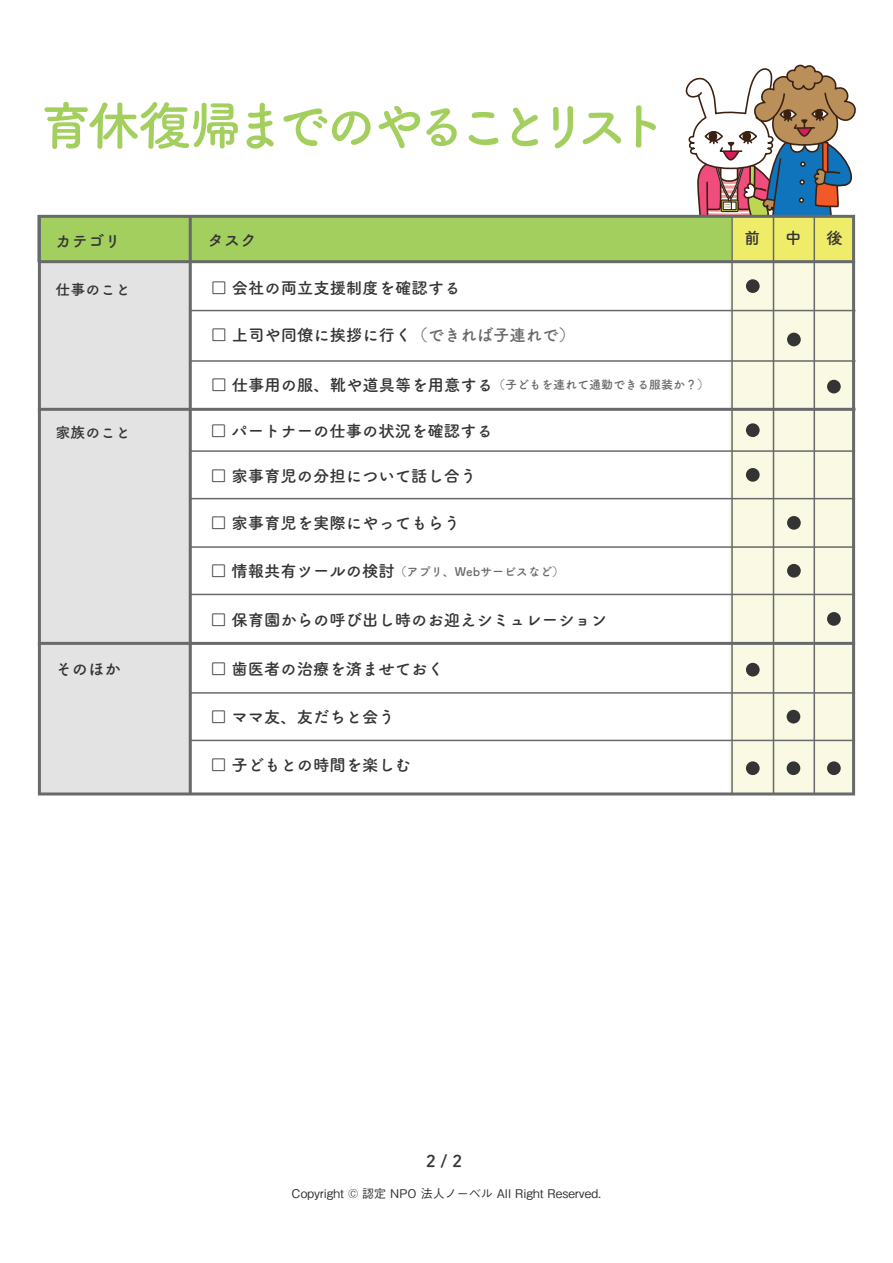
<style>
.page{position:relative;width:893px;height:1263px;background:#fff}
.page>*{position:absolute;margin:0;border:0;box-sizing:border-box;transform-origin:0 0}
.t1{font:52.5px "Tsuku A Rd Gothic Std B";letter-spacing:-.185em;color:#a3cf5e}
.t2{font:16.35px "Tsuku A Rd Gothic Std B";color:#343434}
.t3{font:15px "Tsuku A Rd Gothic Std B";color:#343434}
.t4{font:12px "Tsuku A Rd Gothic Std B";color:#67696b}
.t5{font:500 12px "Gothic BBB Pr 6 N";color:#343434}
.s1{color:#67696b}
.s2{font-size:16.35px;color:#343434}
</style>
<div class="page">
<svg style="left:680px;top:64px;width:176px;height:282px"></svg>
<svg style="left:38px;top:215px;width:817px;height:580px"></svg>
<hr style="left:38px;top:260px;width:817px;height:3px;background:#67696b">
<hr style="left:190px;top:450px;width:665px;height:2px;background:#67696b">
<hr style="left:190px;top:498px;width:665px;height:1px;background:#67696b">
<hr style="left:190px;top:546px;width:665px;height:2px;background:#67696b">
<hr style="left:190px;top:594px;width:665px;height:1px;background:#67696b">
<hr style="left:190px;top:740px;width:665px;height:1px;background:#67696b">
<hr style="left:38px;top:642px;width:817px;height:3px;background:#67696b">
<hr style="left:190px;top:692px;width:665px;height:2px;background:#67696b">
<hr style="left:189px;top:216px;width:3px;height:578px;background:#67696b">
<hr style="left:731px;top:216px;width:2px;height:578px;background:#67696b">
<hr style="left:773px;top:216px;width:1px;height:578px;background:#67696b">
<hr style="left:813px;top:216px;width:2px;height:578px;background:#67696b">
<div style="left:746px;top:279px;width:14px;height:14px;background:#343434;border-radius:50%"></div>
<div style="left:787px;top:333px;width:14px;height:13px;background:#343434;border-radius:50%"></div>
<div style="left:827px;top:380px;width:14px;height:13px;background:#343434;border-radius:50%"></div>
<div style="left:746px;top:423px;width:14px;height:14px;background:#343434;border-radius:50%"></div>
<div style="left:746px;top:468px;width:14px;height:14px;background:#343434;border-radius:50%"></div>
<div style="left:787px;top:516px;width:14px;height:14px;background:#343434;border-radius:50%"></div>
<div style="left:787px;top:564px;width:14px;height:14px;background:#343434;border-radius:50%"></div>
<div style="left:827px;top:612px;width:14px;height:14px;background:#343434;border-radius:50%"></div>
<div style="left:746px;top:663px;width:14px;height:13px;background:#343434;border-radius:50%"></div>
<div style="left:746px;top:761px;width:14px;height:14px;background:#343434;border-radius:50%"></div>
<div style="left:787px;top:710px;width:13px;height:13px;background:#343434;border-radius:50%"></div>
<div style="left:787px;top:761px;width:13px;height:14px;background:#343434;border-radius:50%"></div>
<div style="left:827px;top:761px;width:14px;height:14px;background:#343434;border-radius:50%"></div>
<h1 class="t1" style="left:40px;top:84px;width:631px">育休復帰までのやることリスト</h1>
<p class="t2" style="left:55px;top:228px;width:67px">カテゴリ</p>
<p class="t3" style="left:55px;top:277px;width:76px">仕事のこと</p>
<p class="t2" style="left:208px;top:227px;width:51px">タスク</p>
<p class="t2" style="left:744px;top:225px;width:18px">前</p>
<p class="t2" style="left:785px;top:225px;width:18px">中</p>
<p class="t2" style="left:826px;top:225px;width:18px">後</p>
<p class="t2" style="left:211px;top:275px;width:251px">□ 会社の両立支援制度を確認する</p>
<p class="t2" style="left:211px;top:322px;width:366px">□ 上司や同僚に挨拶に行く<span class="s1">（できれば子連れで）</span></p>
<p class="t4" style="left:211px;top:376px;width:500px"><span class="s2">□ 仕事用の服、靴や道具等を用意する</span>（子どもを連れて通勤できる服装か？）</p>
<p class="t3" style="left:55px;top:421px;width:76px">家族のこと</p>
<p class="t2" style="left:210px;top:418px;width:284px">□ パートナーの仕事の状況を確認する</p>
<p class="t2" style="left:210px;top:463px;width:268px">□ 家事育児の分担について話し合う</p>
<p class="t2" style="left:210px;top:510px;width:251px">□ 家事育児を実際にやってもらう</p>
<p class="t4" style="left:210px;top:562px;width:355px"><span class="s2">□ 情報共有ツールの検討</span>（アプリ、Webサービスなど）</p>
<p class="t2" style="left:210px;top:607px;width:398px">□ 保育園からの呼び出し時のお迎えシミュレーション</p>
<p class="t2" style="left:55px;top:656px;width:67px">そのほか</p>
<p class="t2" style="left:210px;top:656px;width:235px">□ 歯医者の治療を済ませておく</p>
<p class="t2" style="left:210px;top:704px;width:186px">□ ママ友、友だちと会う</p>
<p class="t2" style="left:210px;top:752px;width:202px">□ 子どもとの時間を楽しむ</p>
<p class="t2" style="left:426px;top:1148px;width:37px">2 / 2</p>
<p class="t5" style="left:292px;top:1184px;width:311px">Copyright © 認定 NPO 法人ノーベル All Right Reserved.</p>
</div>
